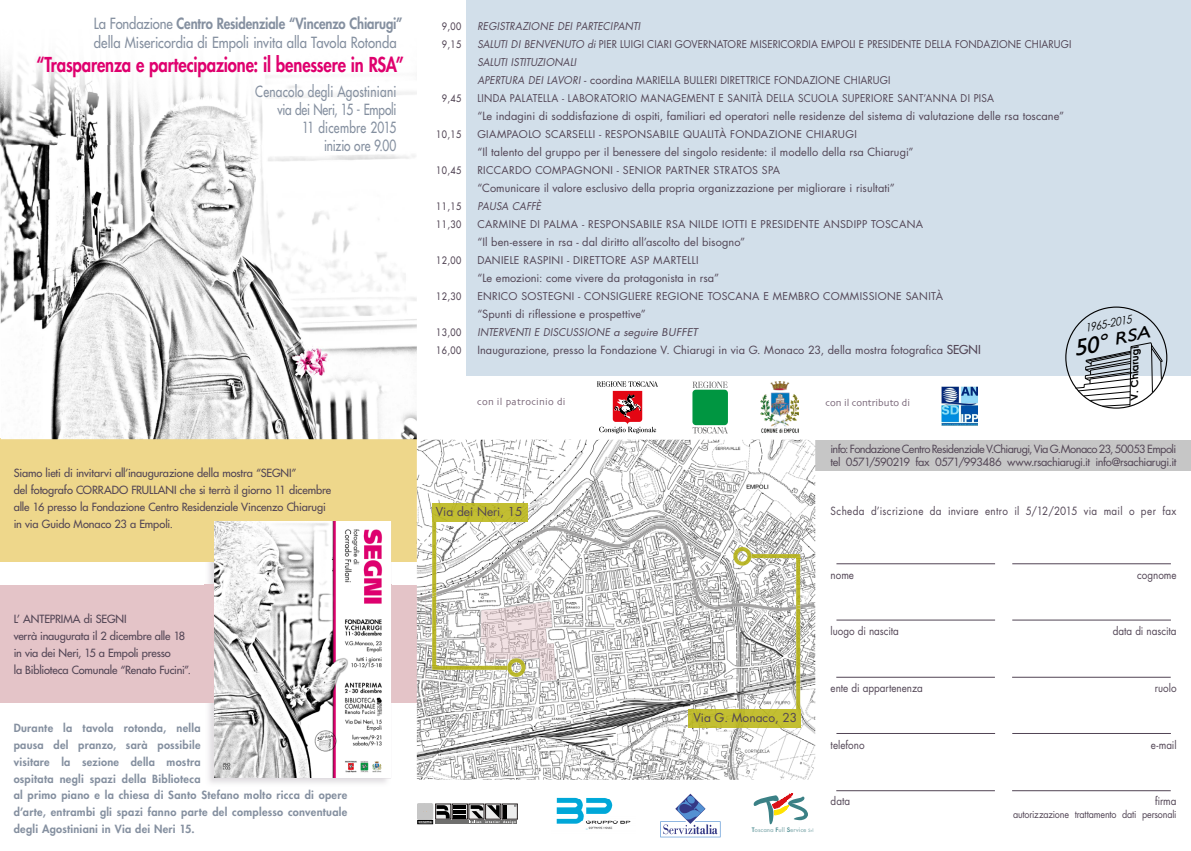
<style>
.page{position:relative;width:1191px;height:851px;background:#fff}
.page>*{position:absolute;margin:0;border:0;box-sizing:border-box;transform-origin:0 0}
.t1{font:800 20px "Futura Std";letter-spacing:-.01em;color:#df006e;scale:.83 1}
.t2{font:500 15px/19px "Futura Std";color:#8590a0;scale:.87 1}
.t3{font:500 15px/18px "Futura Std";color:#8590a0;text-align:right;scale:.79 1}
.t4{font:12px "Futura Std";color:#514454}
.t5{font:italic 11.3px "Century Gothic";color:#000;scale:.9 1}
.t6{font:11px "Futura Std";color:#514454}
.t7{font:500 11px/17px "Futura Std";letter-spacing:-.01em;color:#514454}
.t8{font:800 11px/16.8px "Futura Std";letter-spacing:.025em;color:#8590a0}
.t9{font:11px/13px "Futura Std";letter-spacing:-.05em;color:#514454}
.t10{font:11px "Futura Std";color:#514454;scale:.9 1}
.t11{font:11px "Futura Std";letter-spacing:.03em;color:#514454;scale:.9 1}
.t12{font:10.4px/18px "Futura Std";letter-spacing:.025em;color:#514454;scale:.95 1}
.t13{font:10.4px "Futura Std";letter-spacing:.025em;color:#514454}
.t14{font:italic 10.4px "Futura Std";letter-spacing:.01em;color:#514454;scale:.95 1}
.t15{font:italic 700 10.1px "Century Gothic";color:#000}
.t16{font:500 10px/18px "Futura Std";letter-spacing:.05em;color:#514454;scale:.9 1}
.t17{font:10px "Futura Std";letter-spacing:-.02em;color:#514454;scale:.9 1}
.t18{font:10px "Skia";letter-spacing:.015em;color:#736072}
.t19{font:6px "Futura";color:#90b4b7}
.s1{font-weight:800}
.s2{font-style:italic}
.s3{font-size:11px}
.s4{font-weight:500;font-size:12px}
.s5{color:#3b8186}
.s6{font-size:4.4px}
</style>
<div class="page">
<div style="left:0;top:437px;width:417px;height:124px;background:#eed78b"></div>
<div style="left:0;top:584px;width:425px;height:118px;background:#e4c4c8"></div>
<img style="left:205px;top:584px;width:186px;height:199px">
<img style="left:215px;top:521px;width:175px;height:256px">
<img style="left:1px;top:144px;width:416px;height:295px">
<svg style="left:0;top:59px;width:417px;height:85px"></svg>
<div style="left:466px;top:0;width:725px;height:375px;background:#d2dfea"></div>
<div style="left:815px;top:439px;width:376px;height:31px;background:#c6c6c6"></div>
<hr style="left:836px;top:563px;width:159px;height:1px;background:#514454">
<hr style="left:836px;top:619px;width:159px;height:1px;background:#514454">
<hr style="left:836px;top:677px;width:159px;height:1px;background:#514454">
<hr style="left:836px;top:733px;width:159px;height:1px;background:#514454">
<hr style="left:836px;top:790px;width:159px;height:1px;background:#514454">
<hr style="left:1012px;top:563px;width:158px;height:1px;background:#514454">
<hr style="left:1012px;top:619px;width:158px;height:1px;background:#514454">
<hr style="left:1012px;top:677px;width:158px;height:1px;background:#514454">
<hr style="left:1012px;top:733px;width:158px;height:1px;background:#514454">
<hr style="left:1012px;top:790px;width:158px;height:1px;background:#514454">
<img style="left:760px;top:381px;width:38px;height:52px">
<svg style="left:692px;top:381px;width:36px;height:52px;background:#4aae76"></svg>
<svg style="left:597px;top:381px;width:61px;height:52px"></svg>
<img style="left:942px;top:386px;width:36px;height:39px">
<hr style="left:435px;top:820px;width:82px;height:3px;background:#6f6f6e">
<svg style="left:417px;top:803px;width:99px;height:20px;background:#828181"></svg>
<svg style="left:660px;top:793px;width:60px;height:44px"></svg>
<img style="left:556px;top:797px;width:75px;height:33px">
<svg style="left:753px;top:793px;width:55px;height:31px"></svg>
<img style="left:417px;top:439px;width:398px;height:340px">
<img style="left:417px;top:611px;width:8px;height:91px">
<img style="left:688px;top:709px;width:112px;height:18px">
<img style="left:480px;top:611px;width:76px;height:69px">
<img style="left:796px;top:611px;width:4px;height:98px">
<img style="left:507px;top:659px;width:18px;height:17px">
<img style="left:432px;top:665px;width:75px;height:4px">
<img style="left:432px;top:521px;width:4px;height:144px">
<svg style="left:417px;top:525px;width:397px;height:86px"></svg>
<img style="left:432px;top:503px;width:95px;height:18px">
<svg style="left:1075px;top:325px;width:88px;height:81px"></svg>
<h2 class="t2" style="left:94px;top:14px;width:356px">La Fondazione <span class="s1">Centro Residenziale “Vincenzo Chiarugi” </span>della Misericordia di Empoli invita alla Tavola Rotonda</h2>
<h2 class="t3" style="left:255px;top:82px;width:180px">Cenacolo degli Agostiniani via dei Neri, 15 - Empoli<br>11 dicembre 2015<br>inizio ore 9.00</h2>
<h1 class="t1" style="left:36px;top:52px;width:444px">“Trasparenza e partecipazione: il benessere in RSA”</h1>
<p class="t7" style="left:14px;top:465px;width:319px">Siamo lieti di invitarvi all’inaugurazione della mostra “SEGNI”<br>del fotografo CORRADO FRULLANI che si terrà il giorno 11 dicembre alle 16 presso la Fondazione Centro Residenziale Vincenzo Chiarugi in via Guido Monaco 23 a Empoli.</p>
<p class="t7" style="left:14px;top:610px;width:179px">L’ ANTEPRIMA di SEGNI<br>verrà inaugurata il 2 dicembre alle 18 in via dei Neri, 15 a Empoli presso<br>la Biblioteca Comunale “Renato Fucini”.</p>
<p class="t8" style="left:14px;top:719px;width:335px">Durante la tavola rotonda, nella<br>pausa del pranzo, sarà possibile<br>visitare la sezione della mostra<br>ospitata negli spazi della Biblioteca<br>al primo piano e la chiesa di Santo Stefano molto ricca di opere d’arte, entrambi gli spazi fanno parte del complesso conventuale degli Agostiniani in Via dei Neri 15.</p>
<p class="t16" style="left:442px;top:17px;width:23px">9,00<br>9,15</p>
<p class="t16" style="left:442px;top:89px;width:23px">9,45</p>
<p class="t16" style="left:436px;top:125px;width:30px">10,15</p>
<p class="t16" style="left:436px;top:161px;width:30px">10,45</p>
<p class="t16" style="left:436px;top:197px;width:30px">11,15<br>11,30</p>
<p class="t16" style="left:436px;top:251px;width:30px">12,00</p>
<p class="t16" style="left:436px;top:287px;width:30px">12,30</p>
<p class="t16" style="left:436px;top:323px;width:30px">13,00<br>16,00</p>
<p class="t12" style="left:477px;top:17px;width:627px"><span class="s2">REGISTRAZIONE DEI PARTECIPANTI<br>SALUTI DI BENVENUTO di</span> PIER LUIGI CIARI GOVERNATORE MISERICORDIA EMPOLI E PRESIDENTE DELLA FONDAZIONE CHIARUGI <span class="s2">SALUTI ISTITUZIONALI<br>APERTURA DEI LAVORI</span> <span class="s3">- coordina</span> MARIELLA BULLERI DIRETTRICE FONDAZIONE CHIARUGI<br>LINDA PALATELLA - LABORATORIO MANAGEMENT E SANITÀ DELLA SCUOLA SUPERIORE SANT’ANNA DI PISA</p>
<p class="t6" style="left:477px;top:109px;width:588px">“Le indagini di soddisfazione di ospiti, familiari ed operatori nelle residenze del sistema di valutazione delle rsa toscane”</p>
<p class="t13" style="left:477px;top:127px;width:381px">GIAMPAOLO SCARSELLI - RESPONSABILE QUALITÀ FONDAZIONE CHIARUGI</p>
<p class="t6" style="left:477px;top:145px;width:438px">“Il talento del gruppo per il benessere del singolo residente: il modello della rsa Chiarugi”</p>
<p class="t13" style="left:477px;top:163px;width:304px">RICCARDO COMPAGNONI - SENIOR PARTNER STRATOS SPA</p>
<p class="t6" style="left:477px;top:181px;width:419px">“Comunicare il valore esclusivo della propria organizzazione per migliorare i risultati”</p>
<p class="t14" style="left:477px;top:199px;width:69px">PAUSA CAFFÈ</p>
<p class="t13" style="left:477px;top:217px;width:447px">CARMINE DI PALMA - RESPONSABILE RSA NILDE IOTTI E PRESIDENTE ANSDIPP TOSCANA</p>
<p class="t6" style="left:477px;top:235px;width:269px">“Il ben-essere in rsa - dal diritto all’ascolto del bisogno”</p>
<p class="t13" style="left:477px;top:253px;width:223px">DANIELE RASPINI - DIRETTORE ASP MARTELLI</p>
<p class="t6" style="left:477px;top:271px;width:243px">“Le emozioni: come vivere da protagonista in rsa”</p>
<p class="t13" style="left:477px;top:289px;width:467px">ENRICO SOSTEGNI - CONSIGLIERE REGIONE TOSCANA E MEMBRO COMMISSIONE SANITÀ</p>
<p class="t6" style="left:477px;top:307px;width:170px">“Spunti di riflessione e prospettive”</p>
<p class="t14" style="left:477px;top:325px;width:234px">INTERVENTI E DISCUSSIONE a seguire BUFFET</p>
<p class="t6" style="left:477px;top:343px;width:505px">Inaugurazione, presso la Fondazione V. Chiarugi in via G. Monaco 23, della mostra fotografica <span class="s4">SEGNI</span></p>
<p class="t15" style="left:1128px;top:399px;width:56px;rotate:-89deg">V. Chiarugi</p>
<p class="t5" style="left:1083px;top:321px;width:54px;rotate:-11deg">1965-2015</p>
<p class="t18" style="left:477px;top:395px;width:90px">con il patrocinio di</p>
<p class="t18" style="left:825px;top:396px;width:86px">con il contributo di</p>
<p class="t4" style="left:436px;top:504px;width:88px">Via dei Neri, 15</p>
<p class="t9" style="left:830px;top:442px;width:347px">info: Fondazione Centro Residenziale V.Chiarugi, Via G.Monaco 23, 50053 Empoli tel 0571/590219 fax 0571/993486 www.rsachiarugi.it info@rsachiarugi.it</p>
<p class="t11" style="left:830px;top:503px;width:386px">Scheda d’iscrizione da inviare entro il 5/12/2015 via mail o per fax</p>
<p class="t10" style="left:830px;top:567px;width:28px">nome</p>
<p class="t4" style="left:693px;top:710px;width:105px">Via G. Monaco, 23</p>
<p class="t10" style="left:830px;top:624px;width:77px">luogo di nascita</p>
<p class="t10" style="left:830px;top:680px;width:104px">ente di appartenenza</p>
<p class="t10" style="left:830px;top:737px;width:39px">telefono</p>
<p class="t19" style="left:752px;top:825px;width:63px"><span class="s5">T</span>oscana <span class="s5">F</span>ull <span class="s5">S</span>ervice <span class="s6">Srl</span></p>
<p class="t10" style="left:830px;top:794px;width:23px">data</p>
<p class="t10" style="left:1137px;top:567px;width:45px">cognome</p>
<p class="t10" style="left:1112px;top:624px;width:72px">data di nascita</p>
<p class="t10" style="left:1154px;top:680px;width:26px">ruolo</p>
<p class="t10" style="left:1151px;top:737px;width:30px">e-mail</p>
<p class="t10" style="left:1155px;top:794px;width:25px">firma</p>
<p class="t17" style="left:1013px;top:808px;width:183px">autorizzazione trattamento dati personali</p>
</div>
